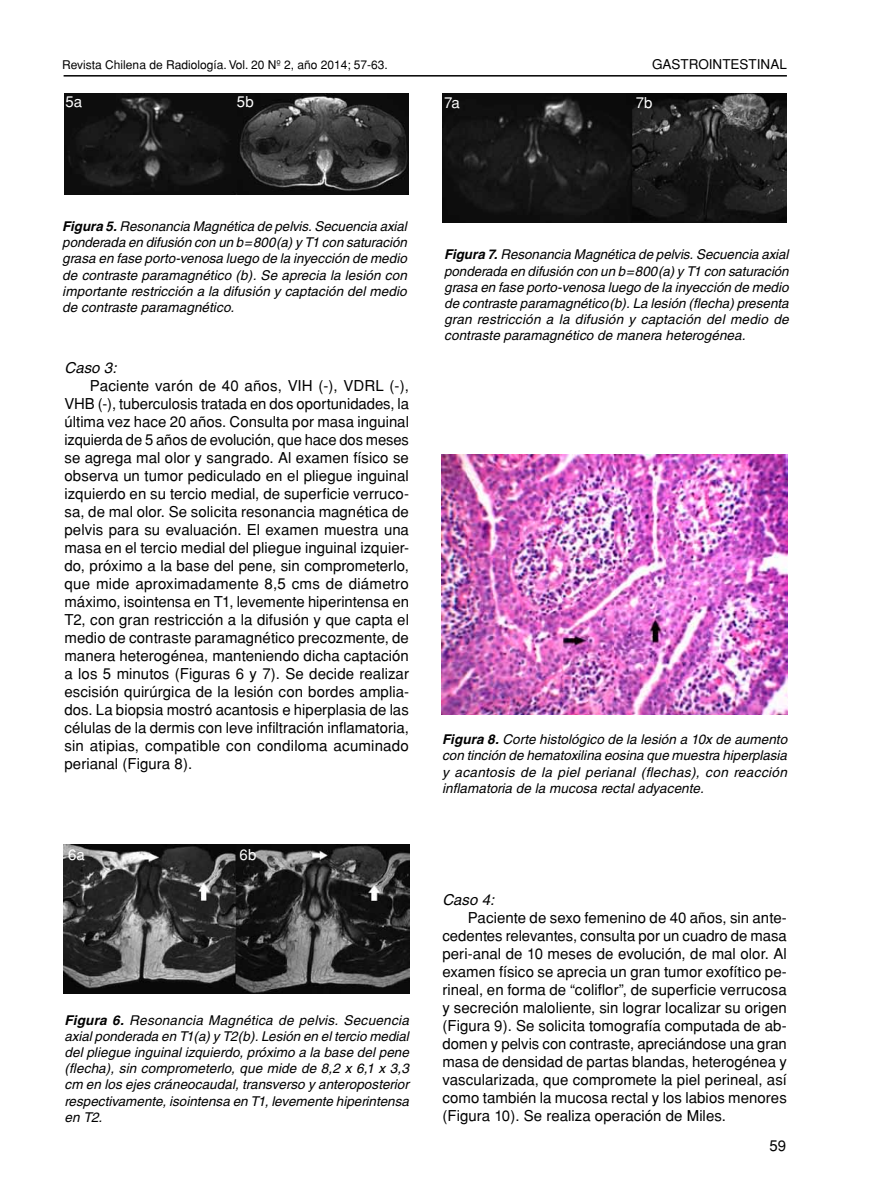
<style>
.page{position:relative;width:872px;height:1191px;background:#fff}
.page>*{position:absolute;margin:0;border:0;box-sizing:border-box;transform-origin:0 0}
.t1{font:15px/18px "Helvetica";letter-spacing:.005em;color:#000;text-align:justify}
.t2{font:italic 15px "Helvetica";letter-spacing:.005em;color:#000}
.t3{font:15px "Helvetica";color:#fff}
.t4{font:italic 13.5px/16.2px "Helvetica";letter-spacing:.005em;color:#000;text-align:justify}
.t5{font:13.5px "Helvetica";color:#000}
.t6{font:12px "Helvetica";color:#000}
.s1{font-weight:700}
</style>
<div class="page">
<hr style="left:64px;top:75px;width:723px;height:2px;background:#000">
<img style="left:64px;top:94px;width:344px;height:101px">
<img style="left:63px;top:844px;width:346px;height:149px">
<img style="left:442px;top:94px;width:345px;height:128px">
<img style="left:441px;top:455px;width:347px;height:259px">
<p class="t6" style="left:62px;top:58px;width:327px">Revista Chilena de Radiología. Vol. 20 Nº 2, año 2014; 57-63.</p>
<p class="t3" style="left:65px;top:93px;width:18px">5a</p>
<p class="t3" style="left:237px;top:93px;width:18px">5b</p>
<p class="t5" style="left:652px;top:56px;width:136px">GASTROINTESTINAL</p>
<p class="t3" style="left:444px;top:94px;width:17px">7a</p>
<p class="t3" style="left:636px;top:94px;width:18px">7b</p>
<p class="t4" style="left:62px;top:218px;width:346px"><span class="s1">Figura 5.</span> Resonancia Magnética de pelvis. Secuencia axial ponderada en difusión con un b=800(a) y T1 con saturación grasa en fase porto-venosa luego de la inyección de medio de contraste paramagnético (b). Se aprecia la lesión con importante restricción a la difusión y captación del medio de contraste paramagnético.</p>
<p class="t2" style="left:64px;top:359px;width:54px">Caso 3:</p>
<p class="t1" style="left:64px;top:377px;width:346px;text-indent:26px">Paciente varón de 40 años, VIH (-), VDRL (-), VHB (-), tuberculosis tratada en dos oportunidades, la última vez hace 20 años. Consulta por masa inguinal izquierda de 5 años de evolución, que hace dos meses se agrega mal olor y sangrado. Al examen físico se observa un tumor pediculado en el pliegue inguinal izquierdo en su tercio medial, de superficie verruco&shy;sa, de mal olor. Se solicita resonancia magnética de pelvis para su evaluación. El examen muestra una masa en el tercio medial del pliegue inguinal izquier&shy;do, próximo a la base del pene, sin comprometerlo, que mide aproximadamente 8,5 cms de diámetro máximo, isointensa en T1, levemente hiperintensa en T2, con gran restricción a la difusión y que capta el medio de contraste paramagnético precozmente, de manera heterogénea, manteniendo dicha captación a los 5 minutos (Figuras 6 y 7). Se decide realizar escisión quirúrgica de la lesión con bordes amplia&shy;dos. La biopsia mostró acantosis e hiperplasia de las células de la dermis con leve infiltración inflamatoria, sin atipias, compatible con condiloma acuminado perianal (Figura 8).</p>
<p class="t3" style="left:68px;top:846px;width:18px">6a</p>
<p class="t3" style="left:239px;top:846px;width:18px">6b</p>
<p class="t4" style="left:64px;top:1011px;width:346px"><span class="s1">Figura 6.</span> Resonancia Magnética de pelvis. Secuencia axial ponderada en T1(a) y T2(b). Lesión en el tercio medial del pliegue inguinal izquierdo, próximo a la base del pene (flecha), sin comprometerlo, que mide de 8,2 x 6,1 x 3,3 cm en los ejes cráneocaudal, transverso y anteroposterior respectivamente, isointensa en T1, levemente hiperintensa en T2.</p>
<p class="t4" style="left:444px;top:246px;width:346px"><span class="s1">Figura 7.</span> Resonancia Magnética de pelvis. Secuencia axial ponderada en difusión con un b=800(a) y T1 con saturación grasa en fase porto-venosa luego de la inyección de medio de contraste paramagnético(b). La lesión (flecha) presenta gran restricción a la difusión y captación del medio de contraste paramagnético de manera heterogénea.</p>
<p class="t4" style="left:442px;top:731px;width:346px"><span class="s1">Figura 8.</span> Corte histológico de la lesión a 10x de aumento con tinción de hematoxilina eosina que muestra hiperplasia y acantosis de la piel perianal (flechas), con reacción inflamatoria de la mucosa rectal adyacente.</p>
<p class="t2" style="left:442px;top:890px;width:54px">Caso 4:</p>
<p class="t1" style="left:442px;top:908px;width:346px;text-indent:26px">Paciente de sexo femenino de 40 años, sin ante&shy;cedentes relevantes, consulta por un cuadro de masa peri-anal de 10 meses de evolución, de mal olor. Al examen físico se aprecia un gran tumor exofítico pe&shy;rineal, en forma de “coliflor”, de superficie verrucosa y secreción maloliente, sin lograr localizar su origen (Figura 9). Se solicita tomografía computada de ab&shy;domen y pelvis con contraste, apreciándose una gran masa de densidad de partas blandas, heterogénea y vascularizada, que compromete la piel perineal, así como también la mucosa rectal y los labios menores (Figura 10). Se realiza operación de Miles.</p>
<p class="t1" style="left:769px;top:1136px;width:18px">59</p>
</div>
